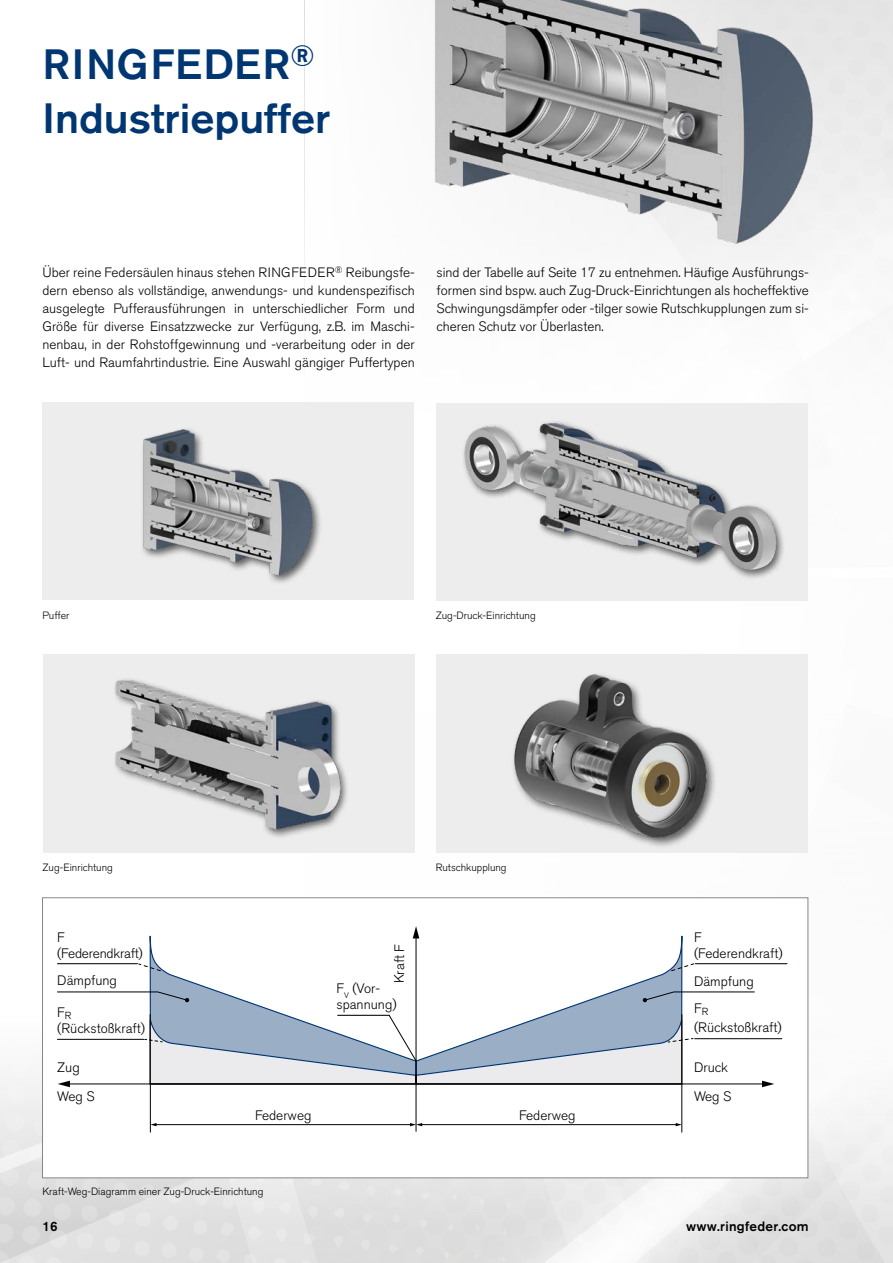
<style>
.page{position:relative;width:893px;height:1263px;background:#fff}
.page>*{position:absolute;margin:0;border:0;box-sizing:border-box;transform-origin:0 0}
.t1{font:500 42px/54px "Akzidenz Grotesk BE";color:#003671}
.t2{font:300 13.65px/15.5px "Akzidenz Grotesk BE";color:#000}
.t3{font:300 13.5px/18px "Akzidenz Grotesk BE";color:#000;text-align:justify}
.t4{font:500 13.5px "Akzidenz Grotesk BE";letter-spacing:.02em;color:#000}
.t5{font:300 10.5px "Akzidenz Grotesk BE";color:#000}
</style>
<div class="page">
<div style="left:307px;top:0;width:586px;height:310px;background:#ededed"></div>
<div style="left:305px;top:0;width:460px;height:1069px;background:#fff"></div>
<div style="left:436px;top:655px;width:372px;height:198px;background:#ededed"></div>
<div style="left:43px;top:403px;width:371px;height:197px;background:#ededed"></div>
<div style="left:43px;top:655px;width:371px;height:198px;background:#ededed"></div>
<hr style="left:150px;top:1084px;width:1px;height:48px;background:#000">
<hr style="left:155px;top:1124px;width:256px;height:1px;background:#000">
<svg style="left:150px;top:1123px;width:7px;height:3px"></svg>
<hr style="left:416px;top:1084px;width:348px;height:1px;background:#000">
<svg style="left:762px;top:1081px;width:12px;height:6px"></svg>
<hr style="left:681px;top:1084px;width:1px;height:48px;background:#000">
<hr style="left:421px;top:1124px;width:256px;height:1px;background:#000">
<svg style="left:410px;top:1123px;width:12px;height:3px"></svg>
<svg style="left:676px;top:1123px;width:6px;height:3px"></svg>
<hr style="left:695px;top:1038px;width:87px;height:1px;background:#000">
<hr style="left:416px;top:936px;width:1px;height:195px;background:#000">
<hr style="left:695px;top:963px;width:92px;height:1px;background:#000">
<svg style="left:57px;top:926px;width:698px;height:161px"></svg>
<img style="left:434px;top:0;width:410px;height:277px">
<img style="left:115px;top:679px;width:233px;height:158px">
<img style="left:514px;top:654px;width:205px;height:193px">
<div style="left:436px;top:403px;width:371px;height:198px;background:#ededed"></div>
<img style="left:142px;top:429px;width:178px;height:154px">
<img style="left:463px;top:421px;width:321px;height:157px">
<h1 class="t1" style="left:43px;top:36px;width:289px">RINGFEDER<sup>®<br></sup>Industriepuffer</h1>
<p class="t3" style="left:43px;top:263px;width:374px">Über reine Federsäulen hinaus stehen RINGFEDER<sup>®</sup> Reibungsfe&shy;dern ebenso als vollständige, anwendungs- und kundenspezifisch ausgelegte Pufferausführungen in unterschiedlicher Form und Größe für diverse Einsatzzwecke zur Verfügung, z.B. im Maschi&shy;nenbau, in der Rohstoffgewinnung und -verarbeitung oder in der Luft- und Raumfahrtindustrie. Eine Auswahl gängiger Puffertypen</p>
<p class="t3" style="left:437px;top:263px;width:374px">sind der Tabelle auf Seite 17 zu entnehmen. Häufige Ausführungs&shy;formen sind bspw. auch Zug-Druck-Einrichtungen als hocheffektive Schwingungsdämpfer oder -tilger sowie Rutschkupplungen zum si&shy;cheren Schutz vor Überlasten.</p>
<p class="t5" style="left:43px;top:609px;width:28px">Puffer</p>
<p class="t5" style="left:436px;top:609px;width:101px">Zug-Druck-Einrichtung</p>
<p class="t5" style="left:43px;top:861px;width:72px">Zug-Einrichtung</p>
<p class="t5" style="left:436px;top:861px;width:72px">Rutschkupplung</p>
<p class="t2" style="left:57px;top:930px;width:87px">F (Federendkraft)</p>
<p class="t2" style="left:57px;top:973px;width:61px">Dämpfung</p>
<p class="t2" style="left:57px;top:1004px;width:89px">F<sub>R </sub>(Rückstoßkraft)</p>
<p class="t2" style="left:392px;top:983px;width:41px;rotate:-90deg">Kraft F</p>
<p class="t2" style="left:336px;top:981px;width:62px;line-height:15.9px">F<sub>V</sub> (Vor&shy;spannung)</p>
<p class="t2" style="left:694px;top:930px;width:90px">F (Federendkraft)</p>
<p class="t2" style="left:694px;top:973px;width:61px">Dämpfung</p>
<p class="t2" style="left:694px;top:1001px;width:16px">F<sub>R</sub></p>
<p class="t2" style="left:694px;top:1020px;width:89px">(Rückstoßkraft)</p>
<p class="t2" style="left:57px;top:1059px;width:24px">Zug</p>
<p class="t2" style="left:694px;top:1059px;width:35px">Druck</p>
<p class="t2" style="left:57px;top:1089px;width:39px">Weg S</p>
<p class="t2" style="left:694px;top:1089px;width:39px">Weg S</p>
<p class="t2" style="left:255px;top:1108px;width:58px">Federweg</p>
<p class="t2" style="left:519px;top:1108px;width:58px">Federweg</p>
<p class="t5" style="left:43px;top:1185px;width:222px">Kraft-Weg-Diagramm einer Zug-Druck-Einrichtung</p>
<p class="t4" style="left:43px;top:1218px;width:17px">16</p>
<p class="t4" style="left:686px;top:1218px;width:124px">www.ringfeder.com</p>
</div>
